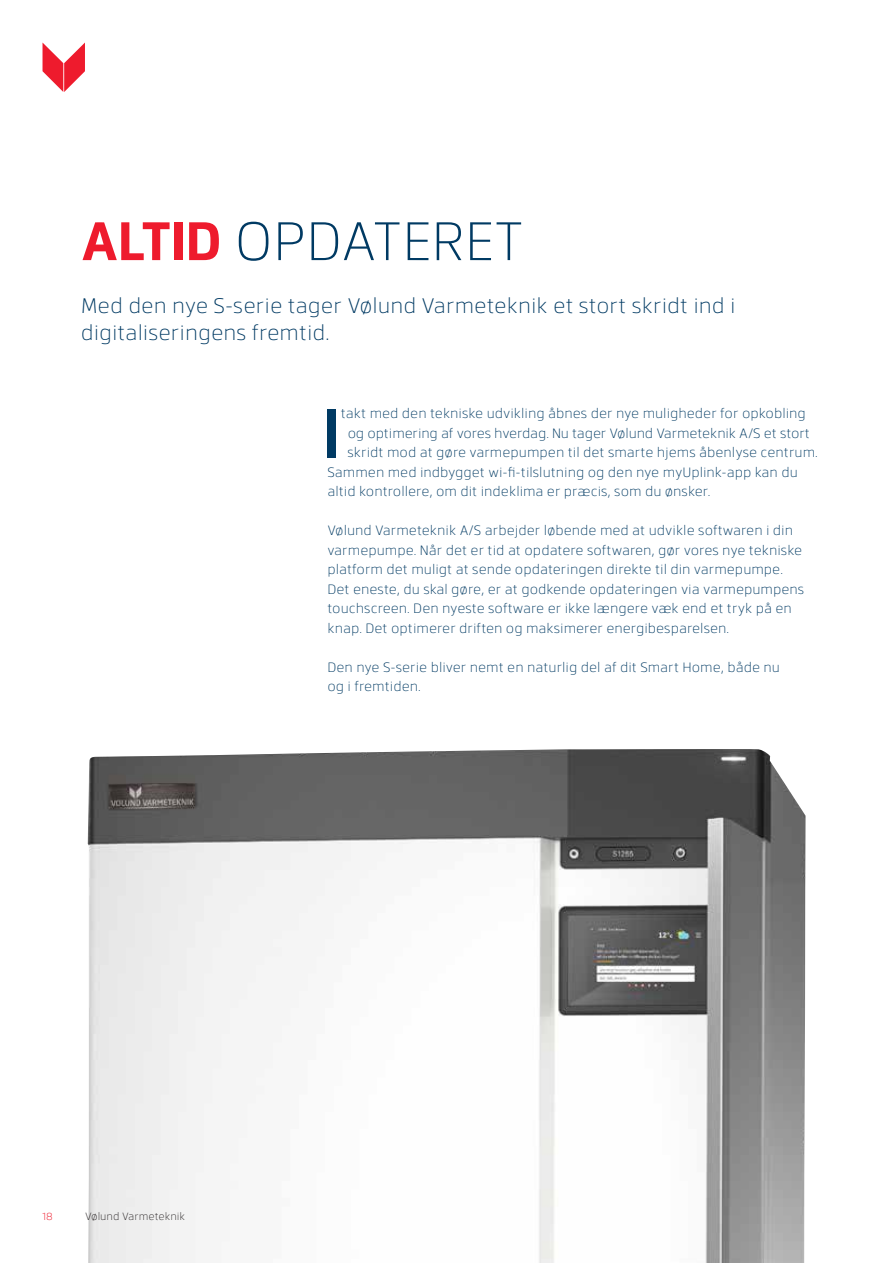
<style>
.page{position:relative;width:893px;height:1263px;background:#fff}
.page>*{position:absolute;margin:0;border:0;box-sizing:border-box;transform-origin:0 0}
.t1{font:500 69.15px "Facto";color:#003a63}
.t2{font:300 54px "Facto";color:#003a63}
.t3{font:300 21px/27px "Facto";color:#003a63}
.t4{font:300 13.5px/19.5px "Facto";color:#003a63}
.t5{font:300 10.5px "Facto";color:#231f20}
.t6{font:300 10.5px "Facto";color:#ee1b2d}
.s1{font-weight:700;color:#ee1b2d}
</style>
<div class="page">
<svg style="left:43px;top:43px;width:42px;height:49px"></svg>
<img style="left:88px;top:749px;width:718px;height:514px">
<h2 class="t2" style="left:81px;top:203px;width:444px"><span class="s1">ALTID</span> OPDATERET</h2>
<h3 class="t3" style="left:81px;top:291px;width:656px">Med den nye S-serie tager Vølund Varmeteknik et stort skridt ind i digitaliseringens fremtid.</h3>
<h1 class="t1" style="left:322px;top:382px;width:20px">I</h1>
<p class="t4" style="left:341px;top:403px;width:466px">takt med den tekniske udvikling åbnes der nye muligheder for opkobling</p>
<p class="t4" style="left:348px;top:423px;width:464px">og optimering af vores hverdag. Nu tager Vølund Varmeteknik A/S et stort</p>
<p class="t4" style="left:347px;top:442px;width:472px">skridt mod at gøre varmepumpen til det smarte hjems åbenlyse centrum.</p>
<p class="t4" style="left:327px;top:462px;width:472px">Sammen med indbygget wi-fi-tilslutning og den nye myUplink-app kan du</p>
<p class="t4" style="left:327px;top:481px;width:384px">altid kontrollere, om dit indeklima er præcis, som du ønsker.</p>
<p class="t4" style="left:327px;top:520px;width:478px">Vølund Varmeteknik A/S arbejder løbende med at udvikle softwaren i din varmepumpe. Når det er tid at opdatere softwaren, gør vores nye tekniske platform det muligt at sende opdateringen direkte til din varmepumpe.<br>Det eneste, du skal gøre, er at godkende opdateringen via varmepumpens touchscreen. Den nyeste software er ikke længere væk end et tryk på en knap. Det optimerer driften og maksimerer energibesparelsen.</p>
<p class="t4" style="left:327px;top:657px;width:454px">Den nye S-serie bliver nemt en naturlig del af dit Smart Home, både nu og i fremtiden.</p>
<p class="t6" style="left:43px;top:1209px;width:12px">18</p>
<p class="t5" style="left:85px;top:1209px;width:102px">Vølund Varmeteknik</p>
</div>
